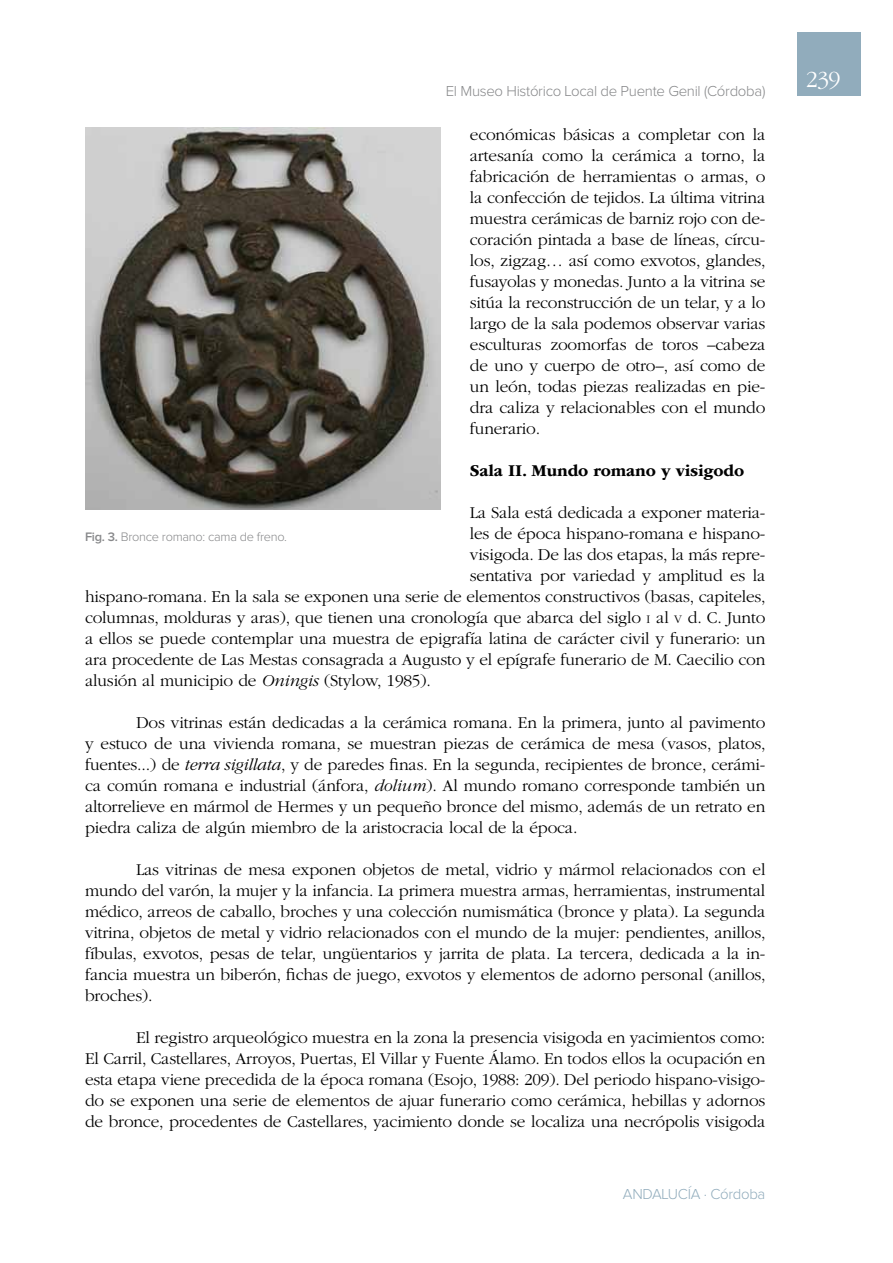
<style>
.page{position:relative;width:893px;height:1263px;background:#fff}
.page>*{position:absolute;margin:0;border:0;box-sizing:border-box;transform-origin:0 0}
.t1{font:300 24px "ITC Garamond Std";color:#fff}
.t2{font:300 17.25px/21px "ITC Garamond Std";letter-spacing:-.01em;color:#000;text-align:justify}
.t3{font:700 17.25px "ITC Garamond Std";letter-spacing:-.01em;color:#000}
.t4{font:300 15px "Proxima Nova";letter-spacing:-.02em;color:#87888a}
.t5{font:300 15px "Proxima Nova";letter-spacing:-.02em;color:#91acbc}
.t6{font:300 12.75px "Proxima Nova";color:#87888a}
.s1{font-size:12.15px}
.s2{font-style:italic}
.s3{font-weight:600}
</style>
<div class="page">
<div style="left:797px;top:32px;width:64px;height:64px;background:#91acbc"></div>
<img style="left:85px;top:128px;width:355px;height:381px">
<p class="t4" style="left:446px;top:84px;width:321px">El Museo Histórico Local de Puente Genil (Córdoba)</p>
<p class="t2" style="left:470px;top:125px;width:297px">económicas básicas a completar con la artesanía como la cerámica a torno, la fabricación de herramientas o armas, o la confección de tejidos. La última vitrina muestra cerámicas de barniz rojo con de&shy;coración pintada a base de líneas, círcu&shy;los, zigzag… así como exvotos, glandes, fusayolas y monedas. Junto a la vitrina se sitúa la reconstrucción de un telar, y a lo largo de la sala podemos observar varias esculturas zoomorfas de toros –cabeza de uno y cuerpo de otro–, así como de un león, todas piezas realizadas en pie&shy;dra caliza y relacionables con el mundo funerario.</p>
<p class="t3" style="left:470px;top:461px;width:276px">Sala II. Mundo romano y visigodo</p>
<p class="t2" style="left:470px;top:503px;width:297px">La Sala está dedicada a exponer materia-</p>
<p class="t2" style="left:470px;top:524px;width:297px">les de época hispano-romana e hispano-</p>
<p class="t2" style="left:470px;top:545px;width:297px">visigoda. De las dos etapas, la más repre-</p>
<p class="t2" style="left:470px;top:566px;width:297px">sentativa por variedad y amplitud es la</p>
<p class="t2" style="left:85px;top:587px;width:682px">hispano-romana. En la sala se exponen una serie de elementos constructivos (basas, capiteles,</p>
<p class="t2" style="left:85px;top:608px;width:682px">columnas, molduras y aras), que tienen una cronología que abarca del siglo <span class="s1">i</span> al <span class="s1">v</span> d. C. Junto</p>
<p class="t2" style="left:85px;top:629px;width:682px">a ellos se puede contemplar una muestra de epigrafía latina de carácter civil y funerario: un</p>
<p class="t2" style="left:85px;top:650px;width:682px">ara procedente de Las Mestas consagrada a Augusto y el epígrafe funerario de M. Caecilio con</p>
<p class="t2" style="left:85px;top:671px;width:347px">alusión al municipio de <span class="s2">Oningis</span> (Stylow, 1985).</p>
<p class="t2" style="left:85px;top:713px;width:682px;text-indent:51px">Dos vitrinas están dedicadas a la cerámica romana. En la primera, junto al pavimento y estuco de una vivienda romana, se muestran piezas de cerámica de mesa (vasos, platos, fuentes...) de <span class="s2">terra sigillata</span>, y de paredes finas. En la segunda, recipientes de bronce, cerámi&shy;ca común romana e industrial (ánfora, <span class="s2">dolium</span>). Al mundo romano corresponde también un altorrelieve en mármol de Hermes y un pequeño bronce del mismo, además de un retrato en piedra caliza de algún miembro de la aristocracia local de la época.</p>
<p class="t2" style="left:85px;top:860px;width:682px;text-indent:51px">Las vitrinas de mesa exponen objetos de metal, vidrio y mármol relacionados con el mundo del varón, la mujer y la infancia. La primera muestra armas, herramientas, instrumental médico, arreos de caballo, broches y una colección numismática (bronce y plata). La segunda vitrina, objetos de metal y vidrio relacionados con el mundo de la mujer: pendientes, anillos, fíbulas, exvotos, pesas de telar, ungüentarios y jarrita de plata. La tercera, dedicada a la in&shy;fancia muestra un biberón, fichas de juego, exvotos y elementos de adorno personal (anillos, broches).</p>
<p class="t2" style="left:85px;top:1028px;width:682px;text-indent:51px">El registro arqueológico muestra en la zona la presencia visigoda en yacimientos como:<br>El Carril, Castellares, Arroyos, Puertas, El Villar y Fuente Álamo. En todos ellos la ocupación en esta etapa viene precedida de la época romana (Esojo, 1988: 209). Del periodo hispano-visigo&shy;do se exponen una serie de elementos de ajuar funerario como cerámica, hebillas y adornos de bronce, procedentes de Castellares, yacimiento donde se localiza una necrópolis visigoda</p>
<p class="t6" style="left:85px;top:531px;width:204px"><span class="s3">Fig. 3.</span> Bronce romano: cama de freno.</p>
<p class="t5" style="left:623px;top:1187px;width:144px">ANDALUCÍA · Córdoba</p>
<h1 class="t1" style="left:806px;top:67px;width:36px">239</h1>
</div>
